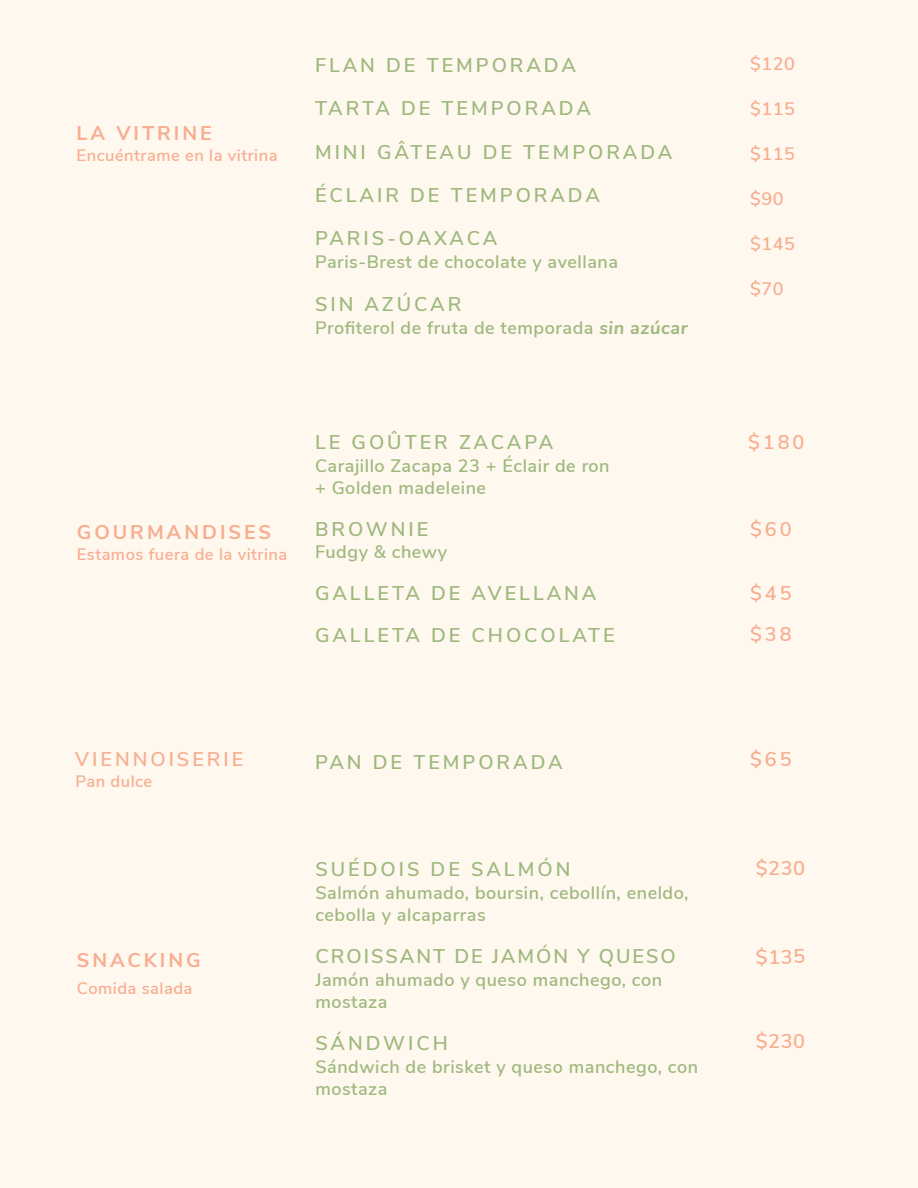
<style>
.page{position:relative;width:918px;height:1188px;background:#fef8ef}
.page>*{position:absolute;margin:0;border:0;box-sizing:border-box;transform-origin:0 0}
.t1{font:600 19.8px/43.5px "Nunito Sans";letter-spacing:.15em;color:#9eb87d}
.t2{font:600 19.8px/41px "Nunito Sans";letter-spacing:.15em;color:#f8ad90}
.t3{font:700 19.8px "Nunito Sans";letter-spacing:.15em;color:#f8ad90}
.t4{font:600 19.8px "Nunito Sans";letter-spacing:.1em;color:#9eb87d}
.t5{font:600 18px/22.5px "Nunito Sans";letter-spacing:.03em;color:#9eb87d}
.t6{font:600 18px "Nunito Sans";letter-spacing:.03em;color:#f8ad90}
.t7{font:600 16.5px "Nunito Sans";letter-spacing:.03em;color:#f8ad90}
.s1{font-weight:700;font-style:italic}
</style>
<div class="page">
<p class="t3" style="left:77px;top:118px;width:137px">LA VITRINE</p>
<p class="t7" style="left:77px;top:143px;width:203px">Encuéntrame en la vitrina</p>
<p class="t1" style="left:315px;top:42px;width:359px">FLAN DE TEMPORADA<br>TARTA DE TEMPORADA<br>MINI GÂTEAU DE TEMPORADA<br>ÉCLAIR DE TEMPORADA<br>PARIS-OAXACA</p>
<p class="t5" style="left:315px;top:249px;width:305px">Paris-Brest de chocolate y avellana</p>
<p class="t1" style="left:315px;top:282px;width:148px">SIN AZÚCAR</p>
<p class="t5" style="left:315px;top:315px;width:374px">Profiterol de fruta de temporada <span class="s1">sin azúcar</span></p>
<p class="t6" style="left:750px;top:51px;width:46px">$120</p>
<p class="t6" style="left:750px;top:96px;width:46px">$115</p>
<p class="t6" style="left:750px;top:141px;width:46px">$115</p>
<p class="t6" style="left:750px;top:186px;width:35px">$90</p>
<p class="t6" style="left:750px;top:231px;width:46px">$145</p>
<p class="t6" style="left:750px;top:276px;width:35px">$70</p>
<p class="t3" style="left:77px;top:518px;width:196px">GOURMANDISES</p>
<p class="t7" style="left:77px;top:542px;width:212px">Estamos fuera de la vitrina</p>
<p class="t1" style="left:315px;top:419px;width:240px">LE GOÛTER ZACAPA</p>
<p class="t5" style="left:315px;top:453px;width:296px">Carajillo Zacapa 23 + Éclair de ron + Golden madeleine</p>
<p class="t1" style="left:315px;top:506px;width:115px">BROWNIE</p>
<p class="t5" style="left:315px;top:540px;width:134px">Fudgy &amp; chewy</p>
<p class="t1" style="left:315px;top:571px;width:301px;line-height:41.8px">GALLETA DE AVELLANA<br>GALLETA DE CHOCOLATE</p>
<p class="t2" style="left:750px;top:572px;width:43px">$45 $38</p>
<p class="t2" style="left:748px;top:421px;width:58px">$180</p>
<p class="t2" style="left:750px;top:507px;width:43px">$60</p>
<p class="t2" style="left:75px;top:737px;width:170px">VIENNOISERIE</p>
<p class="t1" style="left:315px;top:739px;width:249px">PAN DE TEMPORADA</p>
<p class="t7" style="left:75px;top:769px;width:79px">Pan dulce</p>
<p class="t3" style="left:77px;top:946px;width:125px">SNACKING</p>
<p class="t7" style="left:77px;top:976px;width:117px">Comida salada</p>
<p class="t1" style="left:315px;top:847px;width:257px">SUÉDOIS DE SALMÓN</p>
<p class="t5" style="left:315px;top:880px;width:375px">Salmón ahumado, boursin, cebollín, eneldo, cebolla y alcaparras</p>
<p class="t4" style="left:315px;top:942px;width:362px">CROISSANT DE JAMÓN Y QUESO</p>
<p class="t5" style="left:315px;top:967px;width:348px">Jamón ahumado y queso manchego, con mostaza</p>
<p class="t1" style="left:315px;top:1020px;width:134px">SÁNDWICH</p>
<p class="t5" style="left:315px;top:1054px;width:384px">Sándwich de brisket y queso manchego, con mostaza</p>
<p class="t2" style="left:750px;top:738px;width:43px">$65</p>
<p class="t2" style="left:756px;top:847px;width:51px">$230</p>
<p class="t2" style="left:755px;top:935px;width:51px;rotate:-1deg">$135</p>
<p class="t2" style="left:756px;top:1020px;width:51px">$230</p>
</div>
